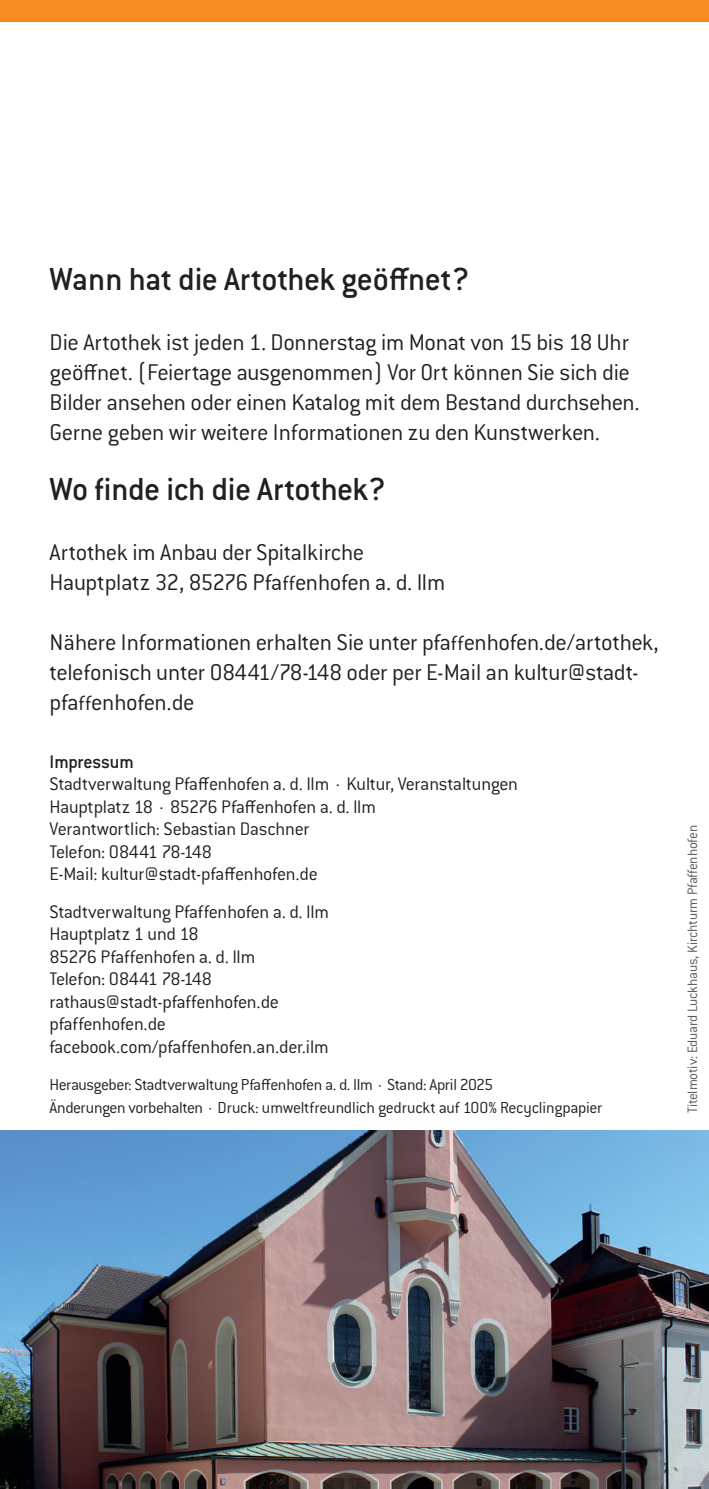
<style>
.page{position:relative;width:709px;height:1489px;background:#fff}
.page>*{position:absolute;margin:0;border:0;box-sizing:border-box;transform-origin:0 0}
.t1{font:500 35px "Conduit ITC Std";letter-spacing:-.015em;color:#231f20}
.t2{font:300 25px/30px "Conduit ITC Std";letter-spacing:-.015em;color:#231f20}
.t3{font:300 20px/22.5px "Conduit ITC Std";letter-spacing:-.015em;color:#231f20}
.t4{font:500 20px "Conduit ITC Std";letter-spacing:-.01em;color:#231f20}
.t5{font:300 17.5px/22.5px "Conduit ITC Std";letter-spacing:-.02em;color:#231f20}
.t6{font:300 15px "Conduit ITC Std";letter-spacing:-.015em;color:#57585a}
.s1{font-size:22.5px}
</style>
<div class="page">
<hr style="left:708px;top:380px;width:1px;height:1108px;background:#e6e7e9">
<img style="left:0;top:1130px;width:709px;height:358px">
<div style="left:0;top:0;width:709px;height:21px;background:#f68b1f"></div>
<h1 class="t1" style="left:50px;top:258px;width:421px">Wann hat die Artothek geöffnet?</h1>
<p class="t2" style="left:50px;top:326px;width:591px">Die Artothek ist jeden 1. Donnerstag im Monat von 15 bis 18 Uhr geöffnet. (Feiertage ausgenommen) Vor Ort können Sie sich die Bilder ansehen oder einen Katalog mit dem Bestand durchsehen.<br>Gerne geben wir weitere Informationen zu den Kunstwerken.</p>
<h1 class="t1" style="left:50px;top:468px;width:338px">Wo finde ich die Artothek?</h1>
<p class="t2" style="left:50px;top:536px;width:397px">Artothek im Anbau der Spitalkirche<br>Hauptplatz 32, 85276 Pfa<span class="s1">f f</span>enhofen a. d. Ilm</p>
<p class="t2" style="left:50px;top:626px;width:610px">Nähere Informationen erhalten Sie unter pfa<span class="s1">f f</span>enhofen.de/artothek, telefonisch unter 08441/78-148 oder per E-Mail an kultur@stadt&shy;pfa<span class="s1">f f</span>enhofen.de</p>
<p class="t4" style="left:50px;top:749px;width:86px">Impressum</p>
<p class="t3" style="left:50px;top:772px;width:470px">Stadtverwaltung Pfaffenhofen a. d. Ilm · Kultur, Veranstaltungen Hauptplatz 18 · 85276 Pfaffenhofen a. d. Ilm<br>Verantwortlich: Sebastian Daschner<br>Telefon: 08441 78-148<br>E-Mail: kultur@stadt-pfaffenhofen.de</p>
<p class="t3" style="left:50px;top:899px;width:281px">Stadtverwaltung Pfaf fenhofen a. d. Ilm<br>Hauptplatz 1 und 18<br>85276 Pfaf fenhofen a. d. Ilm<br>Telefon: 08441 78-148 rathaus@stadt-pfaf fenhofen.de<br>pfaf fenhofen.de<br>facebook.com/pfaf fenhofen.an.der.ilm</p>
<p class="t5" style="left:50px;top:1072px;width:554px">Herausgeber: Stadtverwaltung Pfaffenhofen a. d. Ilm · Stand: April 2025<br>Änderungen vorbehalten · Druck: umweltfreundlich gedruckt auf 100% Recyclingpapier</p>
<p class="t6" style="left:683px;top:1112px;width:289px;rotate:-90deg">Titelmotiv: Eduard Luckhaus, Kirchturm Pfaf fenhofen</p>
</div>
